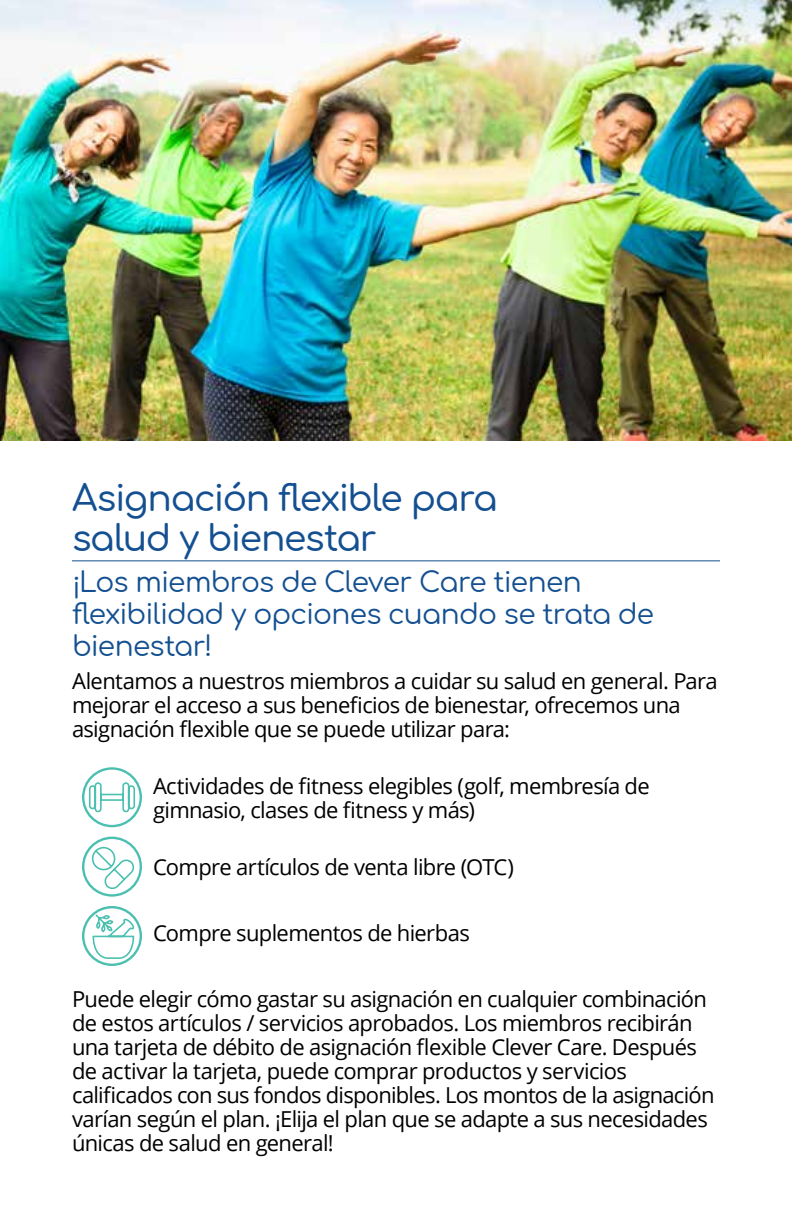
<style>
.page{position:relative;width:792px;height:1224px;background:#fff}
.page>*{position:absolute;margin:0;border:0;box-sizing:border-box;transform-origin:0 0}
.t1{font:500 36px/40px "Comfortaa";letter-spacing:-.035em;color:#145091}
.t2{font:28px/32px "Comfortaa";letter-spacing:-.03em;color:#145091}
.t3{font:22px/24px "Open Sans";letter-spacing:-.03em;color:#000}
</style>
<div class="page">
<img style="left:0;top:0;width:792px;height:441px">
<hr style="left:72px;top:560px;width:648px;height:1px;background:#145091">
<div style="left:82px;top:906px;width:60px;height:60px;border:2px solid #4bc0b1;border-radius:50%"></div>
<svg style="left:92px;top:913px;width:44px;height:47px"></svg>
<div style="left:82px;top:837px;width:60px;height:60px;border:2px solid #4bc0b1;border-radius:50%"></div>
<svg style="left:91px;top:846px;width:45px;height:45px"></svg>
<div style="left:82px;top:767px;width:60px;height:60px;border:2px solid #4bc0b1;border-radius:50%"></div>
<div style="left:89px;top:785px;width:7px;height:24px;border:2px solid #4bc0b1;border-radius:3px"></div>
<div style="left:128px;top:785px;width:7px;height:24px;border:2px solid #4bc0b1;border-radius:3px"></div>
<div style="left:94px;top:782px;width:8px;height:30px;border:2px solid #4bc0b1;border-radius:3px"></div>
<div style="left:122px;top:782px;width:8px;height:30px;border:2px solid #4bc0b1;border-radius:3px"></div>
<div style="left:100px;top:794px;width:24px;height:7px;border:2px solid #4bc0b1"></div>
<h1 class="t1" style="left:72px;top:474px;width:427px">Asignación flexible para salud y bienestar</h1>
<p class="t2" style="left:72px;top:563px;width:584px">¡Los miembros de Clever Care tienen flexibilidad y opciones cuando se trata de bienestar!</p>
<p class="t3" style="left:72px;top:669px;width:647px">Alentamos a nuestros miembros a cuidar su salud en general. Para mejorar el acceso a sus beneficios de bienestar, ofrecemos una asignación flexible que se puede utilizar para:</p>
<p class="t3" style="left:153px;top:774px;width:498px">Actividades de fitness elegibles (golf, membresía de gimnasio, clases de fitness y más)</p>
<p class="t3" style="left:153px;top:855px;width:362px">Compre artículos de venta libre (OTC)</p>
<p class="t3" style="left:153px;top:921px;width:318px">Compre suplementos de hierbas</p>
<p class="t3" style="left:72px;top:987px;width:644px">Puede elegir cómo gastar su asignación en cualquier combinación de estos artículos / servicios aprobados. Los miembros recibirán una tarjeta de débito de asignación flexible Clever Care. Después de activar la tarjeta, puede comprar productos y servicios calificados con sus fondos disponibles. Los montos de la asignación varían según el plan. ¡Elija el plan que se adapte a sus necesidades únicas de salud en general!</p>
</div>
